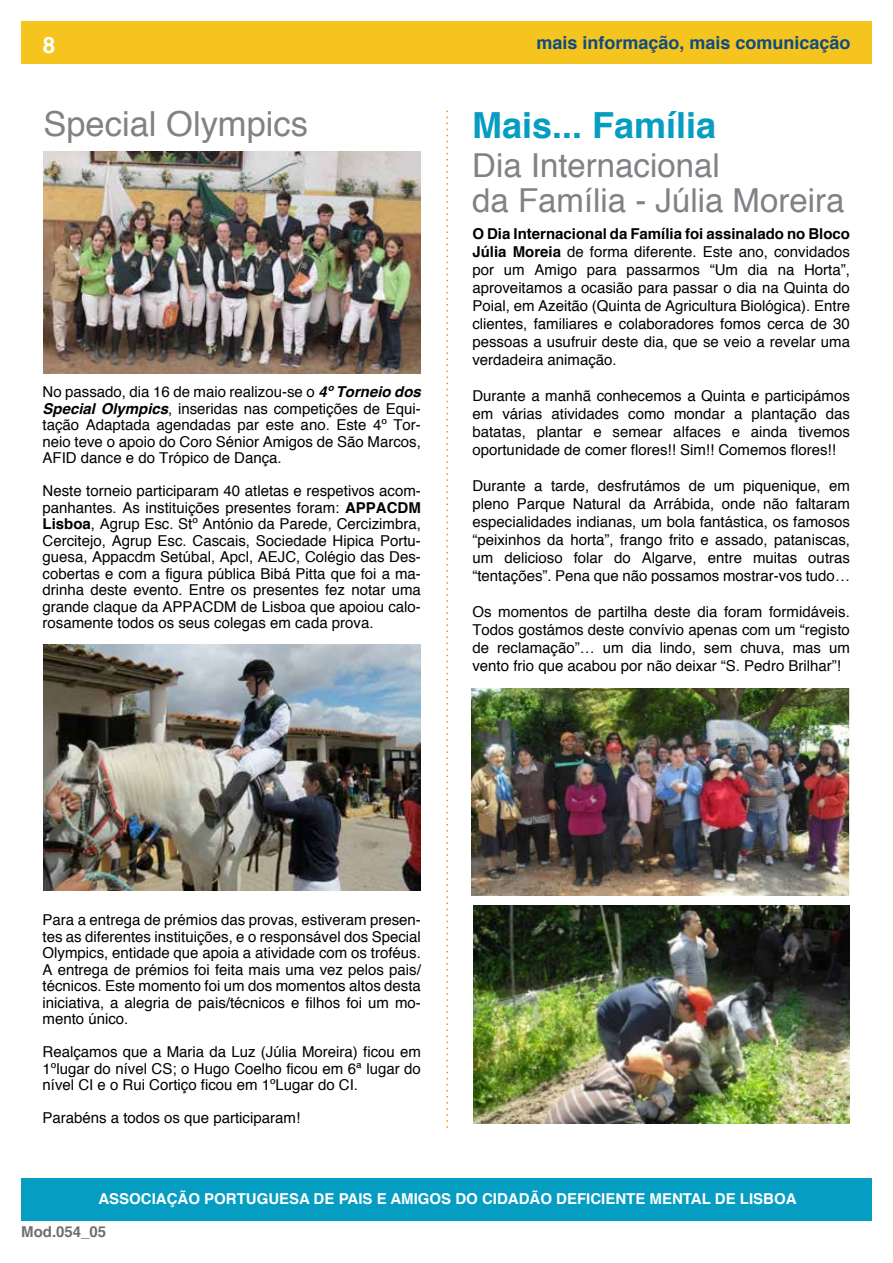
<style>
.page{position:relative;width:893px;height:1263px;background:#fff}
.page>*{position:absolute;margin:0;border:0;box-sizing:border-box;transform-origin:0 0}
.t1{font:700 36px "Helvetica";color:#059dc1}
.t2{font:34.5px "Helvetica";color:#808285}
.t3{font:33px/34.5px "Helvetica";color:#808285}
.t4{font:700 22.5px "Helvetica";color:#fff}
.t5{font:700 18px "Helvetica";color:#0f4c7f}
.t6{font:15px/16.5px "Helvetica";color:#000;text-align:justify}
.t7{font:700 15px "Helvetica";color:#fff}
.t8{font:700 15px "Helvetica";color:#6d6e71}
.s1{font-weight:700;font-style:italic}
.s2{font-weight:700}
</style>
<div class="page">
<div style="left:21px;top:1178px;width:851px;height:42px;background:#059dc1"></div>
<div style="left:21px;top:21px;width:851px;height:43px;background:#f5c41f"></div>
<img style="left:43px;top:644px;width:378px;height:247px">
<img style="left:43px;top:152px;width:378px;height:221px">
<svg style="left:446px;top:111px;width:2px;height:1017px"></svg>
<img style="left:471px;top:689px;width:379px;height:206px">
<img style="left:473px;top:906px;width:377px;height:217px">
<h3 class="t4" style="left:43px;top:27px;width:14px">8</h3>
<p class="t5" style="left:536px;top:28px;width:316px">mais informação, mais comunicação</p>
<h2 class="t2" style="left:43px;top:98px;width:266px">Special Olympics</h2>
<p class="t6" style="left:43px;top:384px;width:380px">No passado, dia 16 de maio realizou-se o <span class="s1">4º Torneio dos Special Olympics</span>, inseridas nas competições de Equi&shy;tação Adaptada agendadas par este ano. Este 4º Tor&shy;neio teve o apoio do Coro Sénior Amigos de São Marcos, AFID dance e do Trópico de Dança.</p>
<p class="t6" style="left:43px;top:483px;width:380px">Neste torneio participaram 40 atletas e respetivos acom&shy;panhantes. As instituições presentes foram: <span class="s2">APPACDM Lisboa</span>, Agrup Esc. Stº António da Parede, Cercizimbra, Cercitejo, Agrup Esc. Cascais, Sociedade Hipica Portu&shy;guesa, Appacdm Setúbal, Apcl, AEJC, Colégio das Des&shy;cobertas e com a figura pública Bibá Pitta que foi a ma&shy;drinha deste evento. Entre os presentes fez notar uma grande claque da APPACDM de Lisboa que apoiou calo&shy;rosamente todos os seus colegas em cada prova.</p>
<h1 class="t1" style="left:472px;top:96px;width:246px">Mais... Família</h1>
<h3 class="t3" style="left:472px;top:149px;width:374px">Dia Internacional<br>da Família - Júlia Moreira</h3>
<p class="t6" style="left:472px;top:225px;width:379px;line-height:18px"><span class="s2">O Dia Internacional da Família foi assinalado no Bloco Júlia Moreia</span> de forma diferente. Este ano, convidados por um Amigo para passarmos “Um dia na Horta”, aproveitamos a ocasião para passar o dia na Quinta do Poial, em Azeitão (Quinta de Agricultura Biológica). Entre clientes, familiares e colaboradores fomos cerca de 30 pessoas a usufruir deste dia, que se veio a revelar uma verdadeira animação.</p>
<p class="t6" style="left:472px;top:387px;width:379px;line-height:18px">Durante a manhã conhecemos a Quinta e participámos em várias atividades como mondar a plantação das batatas, plantar e semear alfaces e ainda tivemos oportunidade de comer flores!! Sim!! Comemos flores!!</p>
<p class="t6" style="left:472px;top:477px;width:379px;line-height:18px">Durante a tarde, desfrutámos de um piquenique, em pleno Parque Natural da Arrábida, onde não faltaram especialidades indianas, um bola fantástica, os famosos “peixinhos da horta”, frango frito e assado, pataniscas, um delicioso folar do Algarve, entre muitas outras “tentações”. Pena que não possamos mostrar-vos tudo…</p>
<p class="t6" style="left:472px;top:603px;width:379px;line-height:18px">Os momentos de partilha deste dia foram formidáveis.<br>Todos gostámos deste convívio apenas com um “registo de reclamação”… um dia lindo, sem chuva, mas um vento frio que acabou por não deixar “S. Pedro Brilhar”!</p>
<p class="t6" style="left:43px;top:912px;width:380px">Para a entrega de prémios das provas, estiveram presen&shy;tes as diferentes instituições, e o responsável dos Special Olympics, entidade que apoia a atividade com os troféus.<br>A entrega de prémios foi feita mais uma vez pelos pais/ técnicos. Este momento foi um dos momentos altos desta iniciativa, a alegria de pais/técnicos e filhos foi um mo&shy;mento único.</p>
<p class="t6" style="left:43px;top:1044px;width:380px">Realçamos que a Maria da Luz (Júlia Moreira) ficou em 1ºlugar do nível CS; o Hugo Coelho ficou em 6ª lugar do nível CI e o Rui Cortiço ficou em 1ºLugar do CI.</p>
<p class="t6" style="left:43px;top:1110px;width:259px">Parabéns a todos os que participaram!</p>
<p class="t7" style="left:98px;top:1186px;width:700px">ASSOCIAÇÃO PORTUGUESA DE PAIS E AMIGOS DO CIDADÃO DEFICIENTE MENTAL DE LISBOA</p>
<p class="t8" style="left:21px;top:1219px;width:87px">Mod.054_05</p>
</div>
